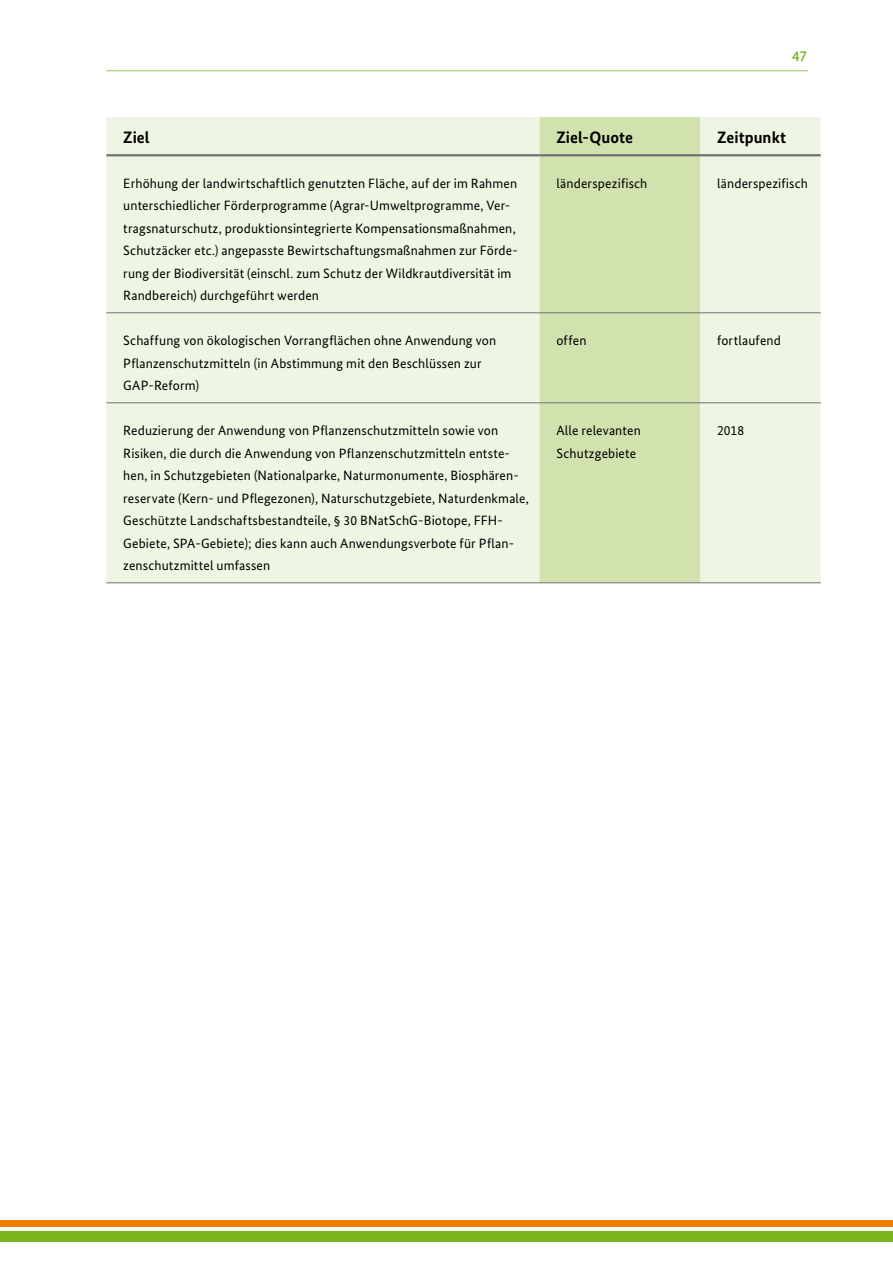
<style>
.page{position:relative;width:893px;height:1263px;background:#fff}
.page>*{position:absolute;margin:0;border:0;box-sizing:border-box;transform-origin:0 0}
.t1{font:700 16.5px "Bundes Sans";letter-spacing:.005em;color:#000}
.t2{font:500 15px "Bundes Sans";color:#7ab51d}
.t3{font:13.5px/22.5px "Bundes Sans";letter-spacing:.01em;color:#000}
</style>
<div class="page">
<hr style="left:106px;top:70px;width:702px;height:1px;background:#a9cb6b">
<div style="left:0;top:1220px;width:893px;height:7px;background:#ee7f00"></div>
<div style="left:0;top:1231px;width:893px;height:11px;background:#7ab51d"></div>
<div style="left:106px;top:117px;width:715px;height:465px;background:#eef5e2"></div>
<div style="left:539px;top:117px;width:161px;height:465px;background:#d1e2af"></div>
<hr style="left:106px;top:154px;width:433px;height:2px;background:#707172">
<hr style="left:539px;top:154px;width:161px;height:2px;background:#707172">
<hr style="left:700px;top:154px;width:121px;height:2px;background:#707172">
<hr style="left:106px;top:312px;width:433px;height:1px;background:#707172">
<hr style="left:539px;top:312px;width:161px;height:1px;background:#707172">
<hr style="left:700px;top:312px;width:121px;height:1px;background:#707172">
<hr style="left:106px;top:402px;width:433px;height:1px;background:#707172">
<hr style="left:539px;top:402px;width:161px;height:1px;background:#707172">
<hr style="left:700px;top:402px;width:121px;height:1px;background:#707172">
<hr style="left:106px;top:582px;width:433px;height:1px;background:#707172">
<hr style="left:539px;top:582px;width:161px;height:1px;background:#707172">
<hr style="left:700px;top:582px;width:121px;height:1px;background:#707172">
<p class="t2" style="left:792px;top:45px;width:16px">47</p>
<p class="t1" style="left:123px;top:127px;width:28px">Ziel</p>
<p class="t1" style="left:556px;top:127px;width:78px">Ziel-Quote</p>
<p class="t1" style="left:717px;top:127px;width:71px">Zeitpunkt</p>
<p class="t3" style="left:123px;top:171px;width:396px">Erhöhung der landwirtschaftlich genutzten Fläche, auf der im Rahmen unterschiedlicher Förderprogramme (Agrar-Umweltprogramme, Ver&shy;tragsnaturschutz, produktionsintegrierte Kompensationsmaßnahmen, Schutzäcker etc.) angepasste Bewirtschaftungsmaßnahmen zur Förde&shy;rung der Biodiversität (einschl. zum Schutz der Wildkrautdiversität im Randbereich) durchgeführt werden</p>
<p class="t3" style="left:556px;top:172px;width:92px">länderspezifisch</p>
<p class="t3" style="left:717px;top:172px;width:92px">länderspezifisch</p>
<p class="t3" style="left:123px;top:329px;width:374px">Schaffung von ökologischen Vorrangflächen ohne Anwendung von<br>Pflanzenschutzmitteln (in Abstimmung mit den Beschlüssen zur<br>GAP-Reform)</p>
<p class="t3" style="left:556px;top:329px;width:32px">offen</p>
<p class="t3" style="left:717px;top:329px;width:65px">fortlaufend</p>
<p class="t3" style="left:123px;top:419px;width:407px">Reduzierung der Anwendung von Pflanzenschutzmitteln sowie von Risiken, die durch die Anwendung von Pflanzenschutzmitteln entste&shy;hen, in Schutzgebieten (Nationalparke, Naturmonumente, Biosphären&shy;reservate (Kern- und Pflegezonen), Naturschutzgebiete, Naturdenkmale, Geschützte Landschaftsbestandteile, § 30 BNatSchG-Biotope, FFH-Gebiete, SPA-Gebiete); dies kann auch Anwendungsverbote für Pflan&shy;zenschutzmittel umfassen</p>
<p class="t3" style="left:556px;top:419px;width:86px">Alle relevanten<br>Schutzgebiete</p>
<p class="t3" style="left:717px;top:419px;width:29px">2018</p>
</div>
